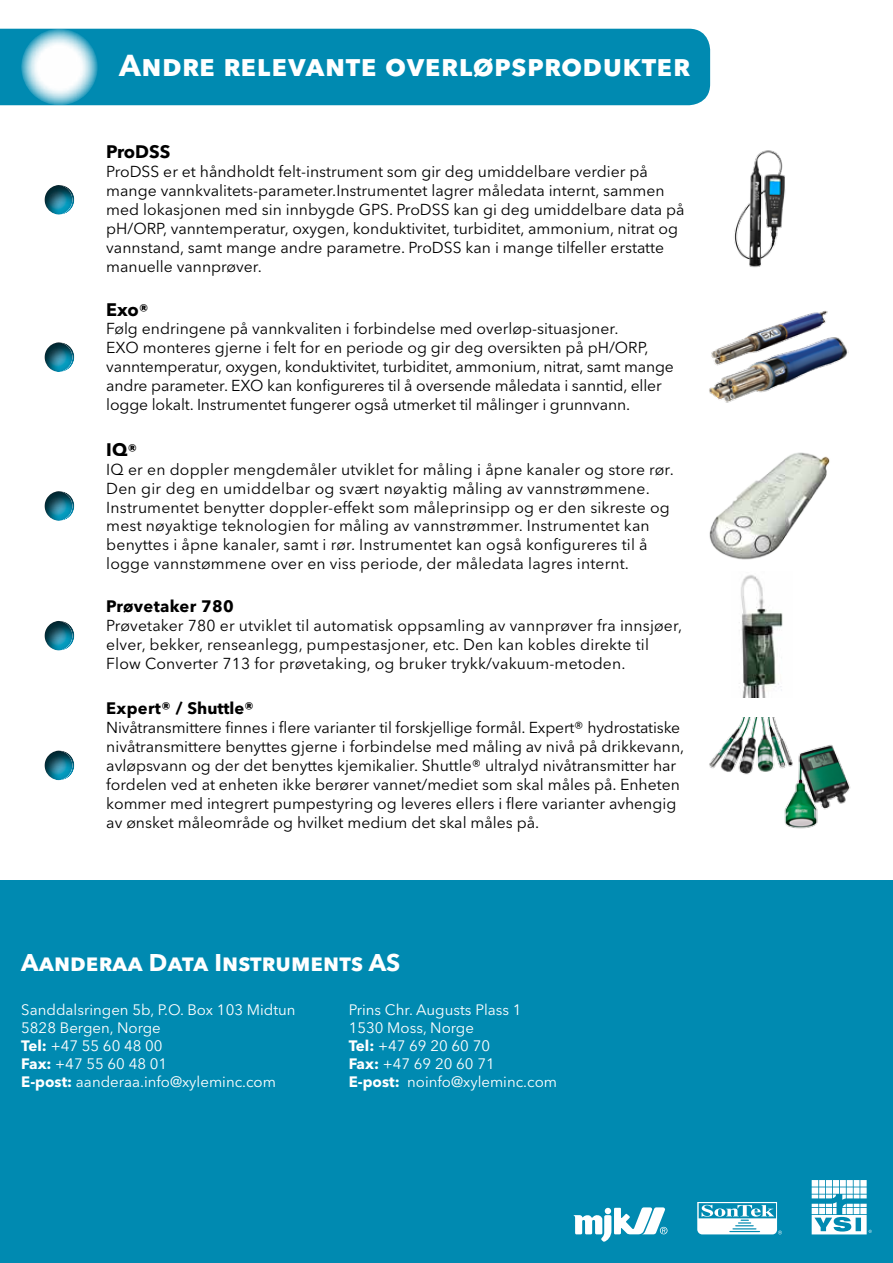
<style>
.page{position:relative;width:893px;height:1263px;background:#fff}
.page>*{position:absolute;margin:0;border:0;box-sizing:border-box;transform-origin:0 0}
.t1{font:700 30px "Avenir Next LT Pro";letter-spacing:.015em;color:#fff}
.t2{font:700 24px "Avenir Next LT Pro";color:#fff}
.t3{font:700 18px "Avenir Next LT Pro";color:#000}
.t4{font:700 16.5px "Avenir Next LT Pro";letter-spacing:.015em;color:#000}
.t5{font:15.75px/18.9px "Avenir Next LT Pro";color:#000}
.t6{font:15px/18px "Avenir Next LT Pro";color:#fff}
.s1{font-size:16.5px}
.s2{font-weight:700}
</style>
<div class="page">
<div style="left:0;top:29px;width:710px;height:76px;background:#008ab1"></div>
<svg style="left:21px;top:29px;width:77px;height:76px"></svg>
<div style="left:44px;top:182px;width:33px;height:33px;background:#000;opacity:.75"></div>
<div style="left:44px;top:339px;width:33px;height:33px;background:#000;opacity:.75"></div>
<div style="left:44px;top:748px;width:33px;height:33px;background:#000;opacity:.75"></div>
<div style="left:44px;top:618px;width:33px;height:33px;background:#000;opacity:.75"></div>
<div style="left:44px;top:488px;width:33px;height:33px;background:#000;opacity:.75"></div>
<img style="left:709px;top:310px;width:139px;height:93px">
<img style="left:734px;top:150px;width:51px;height:118px">
<img style="left:709px;top:452px;width:121px;height:108px">
<img style="left:739px;top:575px;width:44px;height:123px">
<img style="left:784px;top:745px;width:67px;height:84px">
<img style="left:709px;top:718px;width:88px;height:66px">
<div style="left:0;top:880px;width:893px;height:383px;background:#008ab1"></div>
<svg style="left:573px;top:1207px;width:94px;height:35px"></svg>
<svg style="left:697px;top:1202px;width:85px;height:32px"></svg>
<svg style="left:812px;top:1180px;width:60px;height:54px"></svg>
<h1 class="t1" style="left:119px;top:47px;width:573px">Andre relevante overløpsprodukter</h1>
<p class="t3" style="left:106px;top:141px;width:66px">ProDSS</p>
<p class="t5" style="left:106px;top:162px;width:580px">ProDSS er et håndholdt felt-instrument som gir deg umiddelbare verdier på mange vannkvalitets-parameter.Instrumentet lagrer måledata internt, sammen med lokasjonen med sin innbygde GPS. ProDSS kan gi deg umiddelbare data på pH/ORP, vanntemperatur, oxygen, konduktivitet, turbiditet, ammonium, nitrat og vannstand, samt mange andre parametre. ProDSS kan i mange tilfeller erstatte manuelle vannprøver.</p>
<p class="t3" style="left:106px;top:298px;width:44px">Exo<span class="s1">®</span></p>
<p class="t5" style="left:106px;top:319px;width:569px">Følg endringene på vannkvaliten i forbindelse med overløp-situasjoner.<br>EXO monteres gjerne i felt for en periode og gir deg oversikten på pH/ORP, vanntemperatur, oxygen, konduktivitet, turbiditet, ammonium, nitrat, samt mange andre parameter. EXO kan konfigureres til å oversende måledata i sanntid, eller logge lokalt. Instrumentet fungerer også utmerket til målinger i grunnvann.</p>
<p class="t3" style="left:106px;top:438px;width:33px">IQ<span class="s1">®</span></p>
<p class="t5" style="left:106px;top:460px;width:569px">IQ er en doppler mengdemåler utviklet for måling i åpne kanaler og store rør.<br>Den gir deg en umiddelbar og svært nøyaktig måling av vannstrømmene.<br>Instrumentet benytter doppler-effekt som måleprinsipp og er den sikreste og mest nøyaktige teknologien for måling av vannstrømmer. Instrumentet kan benyttes i åpne kanaler, samt i rør. Instrumentet kan også konfigureres til å logge vannstømmene over en viss periode, der måledata lagres internt.</p>
<p class="t4" style="left:106px;top:596px;width:129px">Prøvetaker 780</p>
<p class="t5" style="left:106px;top:616px;width:577px">Prøvetaker 780 er utviklet til automatisk oppsamling av vannprøver fra innsjøer, elver, bekker, renseanlegg, pumpestasjoner, etc. Den kan kobles direkte til<br>Flow Converter 713 for prøvetaking, og bruker trykk/vakuum-metoden.</p>
<p class="t4" style="left:106px;top:698px;width:149px">Expert® / Shuttle®</p>
<p class="t5" style="left:106px;top:718px;width:579px">Nivåtransmittere finnes i flere varianter til forskjellige formål. Expert® hydrostatiske nivåtransmittere benyttes gjerne i forbindelse med måling av nivå på drikkevann, avløpsvann og der det benyttes kjemikalier. Shuttle® ultralyd nivåtransmitter har fordelen ved at enheten ikke berører vannet/mediet som skal måles på. Enheten kommer med integrert pumpestyring og leveres ellers i flere varianter avhengig av ønsket måleområde og hvilket medium det skal måles på.</p>
<h2 class="t2" style="left:21px;top:947px;width:381px">Aanderaa Data Instruments AS</h2>
<p class="t6" style="left:21px;top:1001px;width:276px">Sanddalsringen 5b, P.O. Box 103 Midtun<br>5828 Bergen, Norge<br><span class="s2">Tel:</span> +47 55 60 48 00<br><span class="s2">Fax:</span> +47 55 60 48 01<br><span class="s2">E-post:</span> aanderaa.info@xyleminc.com</p>
<p class="t6" style="left:349px;top:1001px;width:210px">Prins Chr. Augusts Plass 1<br>1530 Moss, Norge<br><span class="s2">Tel:</span> +47 69 20 60 70<br><span class="s2">Fax:</span> +47 69 20 60 71<br><span class="s2">E-post:</span> noinfo@xyleminc.com</p>
</div>
